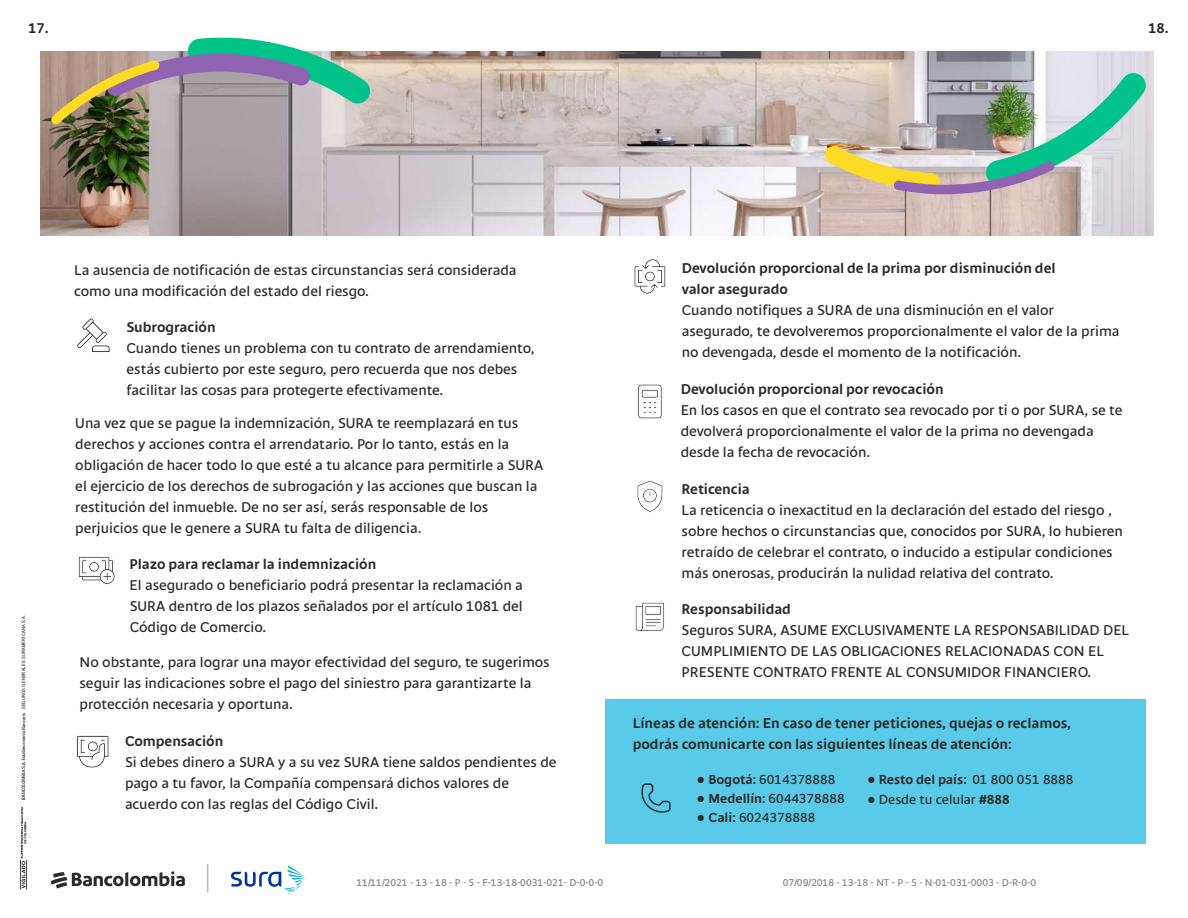
<style>
.page{position:relative;width:1188px;height:918px;background:#fff}
.page>*{position:absolute;margin:0;border:0;box-sizing:border-box;transform-origin:0 0}
.t1{font:15px/21px "CIB Font Sans";color:#2d2b2a}
.t2{font:700 15px/21px "CIB Font Sans";color:#2d2b2a}
.t3{font:13.95px "CIB Font Sans";color:#2c2a29}
.t4{font:700 13.95px "CIB Font Sans";color:#2c2a29}
.t5{font:10.5px "CIB Font Sans";color:#848383}
.t6{font:4.5px "Arial Narrow";letter-spacing:.04em;color:#000002;scale:1.09 1}
.s1{font-family:"Arial";font-weight:400;font-size:14.4px}
.s2{font-weight:400}
.s3{font-family:"Arial";font-size:14.4px}
.s4{font-weight:700}
</style>
<div class="page">
<div style="left:606px;top:700px;width:540px;height:144px;background:#59cbe8"></div>
<img style="left:40px;top:52px;width:1114px;height:183px">
<svg style="left:51px;top:38px;width:321px;height:86px;background:#9da89f"></svg>
<img style="left:824px;top:71px;width:323px;height:123px">
<svg style="left:641px;top:783px;width:30px;height:30px"></svg>
<svg style="left:76px;top:735px;width:33px;height:33px"></svg>
<svg style="left:76px;top:318px;width:34px;height:34px"></svg>
<svg style="left:78px;top:556px;width:37px;height:29px"></svg>
<svg style="left:634px;top:259px;width:32px;height:35px"></svg>
<svg style="left:637px;top:384px;width:25px;height:35px"></svg>
<svg style="left:637px;top:480px;width:26px;height:33px"></svg>
<svg style="left:635px;top:602px;width:30px;height:30px"></svg>
<svg style="left:51px;top:871px;width:134px;height:18px"></svg>
<svg style="left:207px;top:864px;width:1px;height:28px"></svg>
<svg style="left:231px;top:865px;width:74px;height:27px"></svg>
<svg style="left:22px;top:712px;width:4px;height:88px"></svg>
<svg style="left:20px;top:807px;width:7px;height:82px"></svg>
<p class="t2" style="left:28px;top:17px;width:22px">17.</p>
<p class="t2" style="left:1148px;top:17px;width:22px">18.</p>
<p class="t6" style="left:20px;top:709px;width:88px;rotate:-90deg">SEGUROS GENERALES SURAMERICANA S.A.</p>
<p class="t1" style="left:74px;top:260px;width:444px">La ausencia de notificación de estas circunstancias será considerada como una modificación del estado del riesgo.</p>
<p class="t2" style="left:126px;top:316px;width:91px">Subrogración</p>
<p class="t1" style="left:126px;top:337px;width:410px">Cuando tienes un problema con tu contrato de arrendamiento, estás cubierto por este seguro, pero recuerda que nos debes facilitar las cosas para protegerte efectivamente.</p>
<p class="t1" style="left:75px;top:412px;width:469px">Una vez que se pague la indemnización, SURA te reemplazará en tus derechos y acciones contra el arrendatario. Por lo tanto, estás en la obligación de hacer todo lo que esté a tu alcance para permitirle a SURA el ejercicio de los derechos de subrogación y las acciones que buscan la restitución del inmueble. De no ser así, serás responsable de los perjuicios que le genere a SURA tu falta de diligencia.</p>
<p class="t2" style="left:129px;top:553px;width:248px">Plazo para reclamar la indemnización</p>
<p class="t1" style="left:129px;top:574px;width:395px;text-align:justify">El asegurado o beneficiario podrá presentar la reclamación a SURA dentro de los plazos señalados por el artículo 1081 del Código de Comercio.</p>
<p class="t1" style="left:80px;top:651px;width:472px">No obstante, para lograr una mayor efectividad del seguro, te sugerimos seguir las indicaciones sobre el pago del siniestro para garantizarte la protección necesaria y oportuna.</p>
<p class="t2" style="left:125px;top:730px;width:100px">Compensación</p>
<p class="t1" style="left:125px;top:751px;width:433px">Si debes dinero a SURA y a su vez SURA tiene saldos pendientes de pago a tu favor, la Compañía compensará dichos valores de acuerdo con las reglas del Código Civil.</p>
<p class="t2" style="left:682px;top:257px;width:375px">Devolución proporcional de la prima por disminución del valor asegurado</p>
<p class="t1" style="left:682px;top:299px;width:439px">Cuando notifiques a SURA de una disminución en el valor asegurado, te devolveremos proporcionalmente el valor de la prima no devengada, desde el momento de la notificación.</p>
<p class="t2" style="left:681px;top:378px;width:264px">Devolución proporcional por revocación</p>
<p class="t1" style="left:681px;top:399px;width:443px">En los casos en que el contrato sea revocado por ti o por SURA, se te devolverá proporcionalmente el valor de la prima no devengada desde la fecha de revocación.</p>
<p class="t2" style="left:682px;top:478px;width:70px">Reticencia</p>
<p class="t1" style="left:682px;top:499px;width:443px">La reticencia o inexactitud en la declaración del estado del riesgo , sobre hechos o circunstancias que, conocidos por SURA, lo hubieren retraído de celebrar el contrato, o inducido a estipular condiciones más onerosas, producirán la nulidad relativa del contrato.</p>
<p class="t2" style="left:682px;top:598px;width:111px">Responsabilidad</p>
<p class="t1" style="left:682px;top:619px;width:449px">Seguros SURA, ASUME EXCLUSIVAMENTE LA RESPONSABILIDAD DEL<br>CUMPLIMIENTO DE LAS OBLIGACIONES RELACIONADAS CON EL<br>PRESENTE CONTRATO FRENTE AL CONSUMIDOR FINANCIERO.</p>
<p class="t2" style="left:633px;top:713px;width:440px">Líneas de atención: En caso de tener peticiones, quejas o reclamos, podrás comunicarte con las siguientes líneas de atención:</p>
<p class="t4" style="left:867px;top:770px;width:208px"><span class="s1">●</span> Resto del país: <span class="s2">01 800 051 8888</span></p>
<p class="t3" style="left:867px;top:790px;width:144px"><span class="s3">●</span> Desde tu celular <span class="s4">#888</span></p>
<p class="t3" style="left:697px;top:771px;width:140px"><span class="s3">●</span> <span class="s4">Bogotá:</span> 6014378888</p>
<p class="t3" style="left:697px;top:789px;width:150px"><span class="s3">●</span> <span class="s4">Medellín:</span> 6044378888</p>
<p class="t3" style="left:697px;top:808px;width:120px"><span class="s3">●</span> <span class="s4">Cali:</span> 6024378888</p>
<p class="t5" style="left:356px;top:876px;width:248px">11/11/2021 - 13 - 18 - P - 5 - F-13-18-0031-021- D-0-0-0</p>
<p class="t5" style="left:783px;top:876px;width:255px">07/09/2018 - 13-18 - NT - P - 5 - N-01-031-0003 - D-R-0-0</p>
</div>
